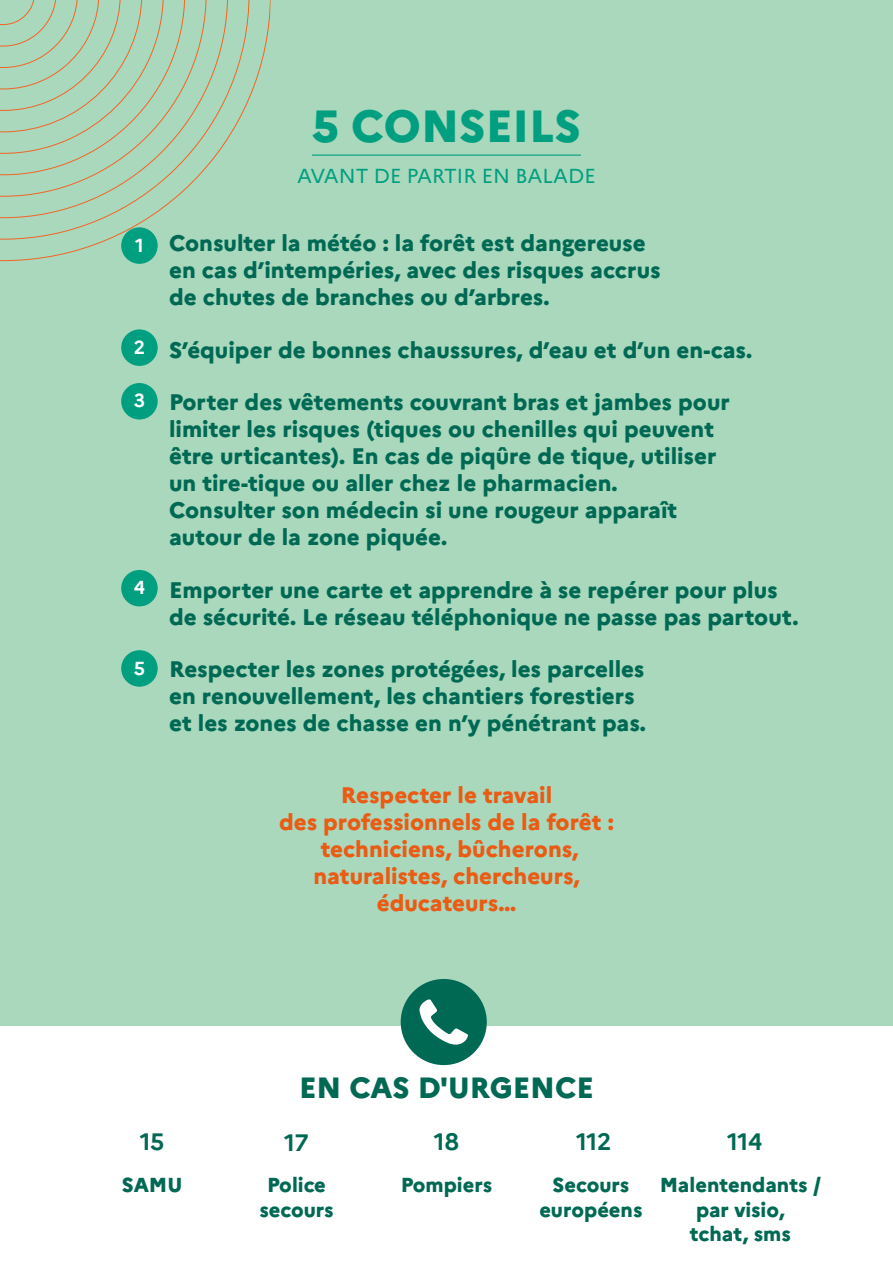
<style>
.page{position:relative;width:893px;height:1276px;background:#fff}
.page>*{position:absolute;margin:0;border:0;box-sizing:border-box;transform-origin:0 0}
.t1{font:800 45px "Marianne";color:#009f80}
.t2{font:800 29.25px "Marianne";color:#006954}
.t3{font:700 23.85px "Marianne";letter-spacing:-.02em;color:#006954}
.t4{font:800 22.5px/27px "Marianne";color:#006954}
.t5{font:800 22.5px/27px "Marianne";color:#ea5b13;text-align:center}
.t6{font:800 20.25px/24.3px "Marianne";color:#006954;text-align:center}
.t7{font:20.25px "Marianne";color:#009f80}
.t8{font:700 18.9px "Marianne";color:#fff}
</style>
<div class="page">
<div style="left:0;top:0;width:893px;height:1025px;background:#a9d8bd"></div>
<svg style="left:0;top:0;width:271px;height:261px"></svg>
<hr style="left:312px;top:155px;width:269px;height:1px;background:#009f80">
<div style="left:401px;top:979px;width:86px;height:86px;background:#006954;border-radius:50%"></div>
<svg style="left:419px;top:999px;width:49px;height:45px"></svg>
<div style="left:121px;top:227px;width:37px;height:37px;background:#009f80;border-radius:50%"></div>
<div style="left:121px;top:329px;width:37px;height:37px;background:#009f80;border-radius:50%"></div>
<div style="left:121px;top:383px;width:37px;height:36px;background:#009f80;border-radius:50%"></div>
<div style="left:121px;top:570px;width:37px;height:36px;background:#009f80;border-radius:50%"></div>
<div style="left:121px;top:650px;width:37px;height:36px;background:#009f80;border-radius:50%"></div>
<p class="t8" style="left:135px;top:233px;width:10px">1</p>
<p class="t8" style="left:134px;top:336px;width:13px">2</p>
<p class="t8" style="left:134px;top:389px;width:13px">3</p>
<p class="t8" style="left:134px;top:576px;width:13px">4</p>
<p class="t8" style="left:134px;top:656px;width:13px">5</p>
<h1 class="t1" style="left:312px;top:99px;width:270px">5 CONSEILS</h1>
<p class="t7" style="left:297px;top:164px;width:300px">AVANT DE PARTIR EN BALADE</p>
<p class="t4" style="left:169px;top:229px;width:493px">Consulter la météo : la forêt est dangereuse en cas d’intempéries, avec des risques accrus de chutes de branches ou d’arbres.</p>
<p class="t4" style="left:169px;top:336px;width:585px">S’équiper de bonnes chaussures, d’eau et d’un en-cas.</p>
<p class="t4" style="left:169px;top:388px;width:562px">Porter des vêtements couvrant bras et jambes pour limiter les risques (tiques ou chenilles qui peuvent être urticantes). En cas de piqûre de tique, utiliser un tire-tique ou aller chez le pharmacien.<br>Consulter son médecin si une rougeur apparaît autour de la zone piquée.</p>
<p class="t4" style="left:169px;top:576px;width:631px">Emporter une carte et apprendre à se repérer pour plus de sécurité. Le réseau téléphonique ne passe pas partout.</p>
<p class="t4" style="left:169px;top:655px;width:478px">Respecter les zones protégées, les parcelles en renouvellement, les chantiers forestiers et les zones de chasse en n’y pénétrant pas.</p>
<p class="t5" style="left:279px;top:781px;width:336px">Respecter le travail<br>des professionnels de la forêt : techniciens, bûcherons, naturalistes, chercheurs, éducateurs…</p>
<h2 class="t2" style="left:299px;top:1069px;width:296px">EN CAS D'URGENCE</h2>
<p class="t3" style="left:140px;top:1126px;width:26px">15</p>
<p class="t3" style="left:284px;top:1127px;width:26px">17</p>
<p class="t3" style="left:434px;top:1126px;width:27px">18</p>
<p class="t3" style="left:576px;top:1126px;width:37px">112</p>
<p class="t3" style="left:727px;top:1126px;width:37px">114</p>
<p class="t6" style="left:122px;top:1173px;width:62px">SAMU</p>
<p class="t6" style="left:259px;top:1173px;width:76px">Police secours</p>
<p class="t6" style="left:401px;top:1173px;width:93px">Pompiers</p>
<p class="t6" style="left:539px;top:1173px;width:105px">Secours européens</p>
<p class="t6" style="left:660px;top:1173px;width:163px">Malentendants / par visio,<br>tchat, sms</p>
</div>
